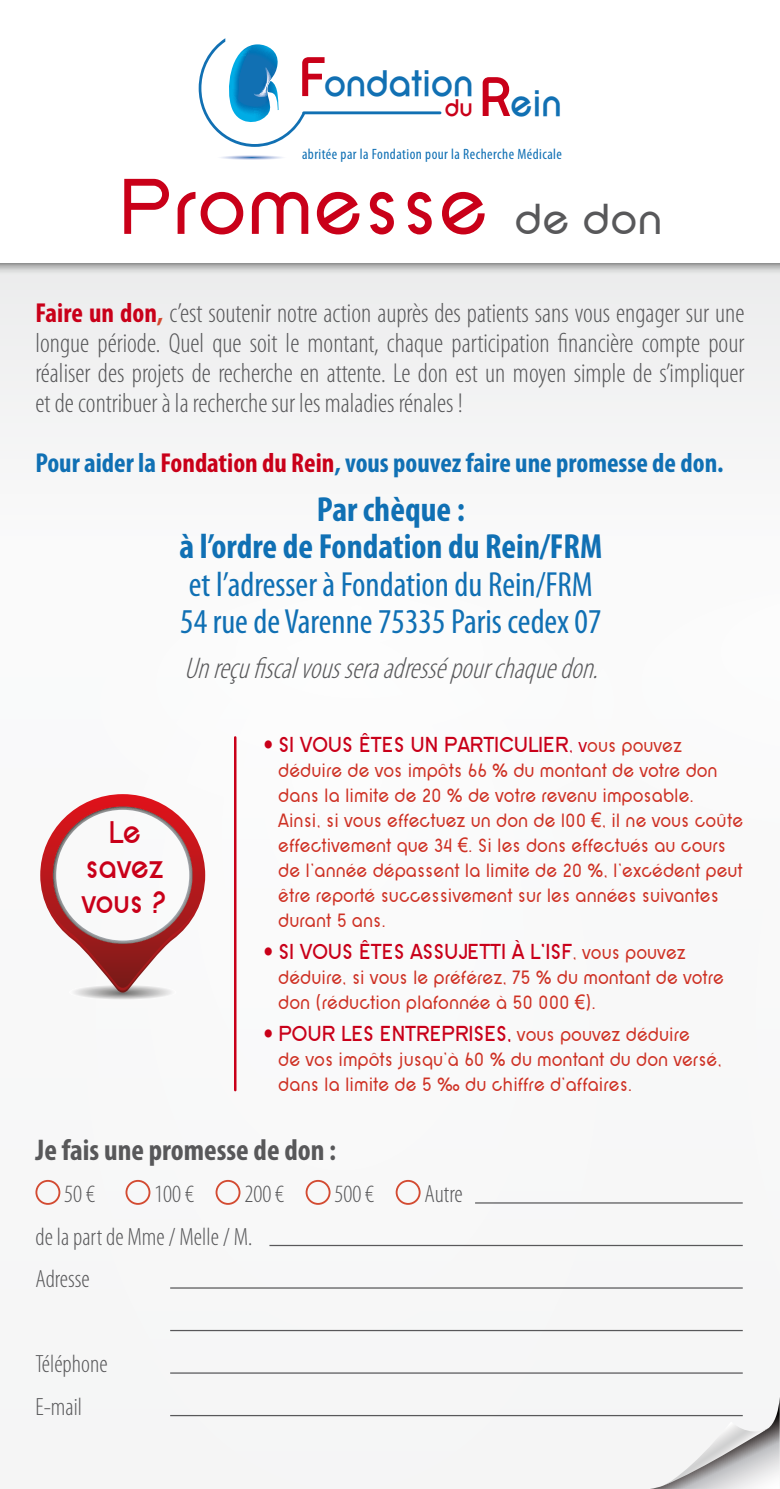
<style>
.page{position:relative;width:780px;height:1489px;background:#fff}
.page>*{position:absolute;margin:0;border:0;box-sizing:border-box;transform-origin:0 0}
.t1{font:82.5px "SF New Republic";color:#c90019}
.t2{font:700 38.25px "SF New Republic";color:#1170b3;scale:.95 1}
.t3{font:condensed 35px/37.5px "Myriad Pro";color:#1070b4}
.t4{font:700 condensed 35px/37.5px "Myriad Pro";color:#1070b4;text-align:center}
.t5{font:700 32.5px/35px "SF New Republic";color:#c90019;text-align:center;scale:.9 1}
.t6{font:italic 300 condensed 30px "Myriad Pro";color:#58585a}
.t7{font:700 condensed 30px "Myriad Pro";color:#58585a}
.t8{font:300 condensed 27.5px/30px "Myriad Pro";color:#58585a;text-align:justify}
.t9{font:700 condensed 27.5px "Myriad Pro";color:#1070b4}
.t10{font:300 condensed 25px/42.5px "Myriad Pro";color:#58585a}
.t11{font:700 25px "SF New Republic";color:#c90019;scale:.95 1}
.t12{font:700 22.5px "SF New Republic";color:#c90019;scale:.9 1}
.t13{font:20px/25px "SF New Republic";color:#ce3124;scale:.9 1}
.t14{font:condensed 15px "Myriad Pro";letter-spacing:.03em;color:#1070b4}
.s1{font-family:"Asenine";font-weight:100;font-size:60.25px;color:#c90019}
.s2{font-family:"Asenine";font-weight:100;font-size:59.25px;color:#c90019}
.s3{font-size:45px;color:#58585a}
.s4{font-weight:700;color:#c90019}
.s5{font-weight:700;color:#d34b32}
.s6{color:#c90019}
.s7{font-weight:400;font-size:20px}
.s8{font-weight:400;font-size:20px;color:#ce3124}
.s9{font-family:"Arial"}
.s10{font-size:20px}
</style>
<div class="page">
<div style="left:0;top:244px;width:780px;height:1244px;background:#f8f9f9"></div>
<svg style="left:35px;top:907px;width:611px;height:510px"></svg>
<svg style="left:646px;top:1202px;width:134px;height:261px"></svg>
<svg style="left:0;top:262px;width:780px;height:12px"></svg>
<div style="left:0;top:0;width:780px;height:262px;background:#fff"></div>
<hr style="left:475px;top:1202px;width:267px;height:1px;background:#58585a">
<hr style="left:269px;top:1244px;width:473px;height:1px;background:#58585a">
<hr style="left:170px;top:1287px;width:572px;height:1px;background:#58585a">
<hr style="left:170px;top:1329px;width:572px;height:1px;background:#58585a">
<hr style="left:170px;top:1372px;width:572px;height:1px;background:#58585a">
<hr style="left:170px;top:1414px;width:572px;height:1px;background:#58585a">
<div style="left:35px;top:1179px;width:25px;height:25px;border:2px solid #d34b32;border-radius:50%"></div>
<div style="left:125px;top:1179px;width:25px;height:25px;border:2px solid #d34b32;border-radius:50%"></div>
<div style="left:215px;top:1179px;width:25px;height:25px;border:2px solid #d34b32;border-radius:50%"></div>
<div style="left:305px;top:1179px;width:25px;height:25px;border:2px solid #d34b32;border-radius:50%"></div>
<div style="left:395px;top:1179px;width:25px;height:25px;border:2px solid #d34b32;border-radius:50%"></div>
<svg style="left:649px;top:1396px;width:130px;height:92px"></svg>
<svg style="left:220px;top:155px;width:63px;height:5px"></svg>
<hr style="left:304px;top:111px;width:136px;height:3px;background:#1170b3">
<svg style="left:482px;top:77px;width:28px;height:39px"></svg>
<svg style="left:199px;top:38px;width:127px;height:109px"></svg>
<hr style="left:234px;top:737px;width:2px;height:353px;background:#c90019">
<div style="left:69px;top:984px;width:107px;height:15px;background:#f6f6f6;border-radius:50%"></div>
<div style="left:70px;top:984px;width:106px;height:15px;background:#f3f3f3;border-radius:50%"></div>
<div style="left:72px;top:985px;width:102px;height:14px;background:#efeeef;border-radius:50%"></div>
<div style="left:73px;top:985px;width:99px;height:14px;background:#f5f5f4;border-radius:50%"></div>
<div style="left:74px;top:985px;width:98px;height:14px;background:#ededed;border-radius:50%"></div>
<div style="left:74px;top:985px;width:97px;height:14px;background:#f1f1f1;border-radius:50%"></div>
<div style="left:75px;top:985px;width:96px;height:14px;background:#e1e1e1;border-radius:50%"></div>
<div style="left:78px;top:986px;width:89px;height:12px;background:#dedddd;border-radius:50%"></div>
<div style="left:79px;top:986px;width:88px;height:12px;background:#dcdbdb;border-radius:50%"></div>
<div style="left:80px;top:986px;width:85px;height:12px;background:#d8d8d8;border-radius:50%"></div>
<div style="left:81px;top:986px;width:84px;height:12px;background:#d6d6d6;border-radius:50%"></div>
<svg style="left:83px;top:986px;width:80px;height:12px"></svg>
<div style="left:83px;top:986px;width:79px;height:11px;background:#cbcbcb;border-radius:50%"></div>
<div style="left:85px;top:987px;width:76px;height:10px;background:#cacaca;border-radius:50%"></div>
<div style="left:86px;top:987px;width:73px;height:10px;background:#c6c6c6;border-radius:50%"></div>
<div style="left:87px;top:987px;width:72px;height:10px;background:#c4c4c4;border-radius:50%"></div>
<div style="left:88px;top:987px;width:69px;height:10px;background:#c0c0c0;border-radius:50%"></div>
<div style="left:91px;top:987px;width:63px;height:10px;background:#b7b6b6;border-radius:50%"></div>
<div style="left:92px;top:988px;width:61px;height:8px;background:#c0c0c0;border-radius:50%"></div>
<div style="left:93px;top:988px;width:60px;height:8px;background:#bfbebf;border-radius:50%"></div>
<div style="left:93px;top:988px;width:59px;height:8px;background:#b4b3b3;border-radius:50%"></div>
<div style="left:95px;top:988px;width:56px;height:8px;background:#afaead;border-radius:50%"></div>
<div style="left:99px;top:989px;width:47px;height:7px;background:#a3a2a1;border-radius:50%"></div>
<div style="left:102px;top:989px;width:42px;height:6px;background:#9e9d9d;border-radius:50%"></div>
<div style="left:104px;top:990px;width:37px;height:5px;background:#949392;border-radius:50%"></div>
<div style="left:105px;top:990px;width:35px;height:5px;background:#9f9e9d;border-radius:50%"></div>
<div style="left:107px;top:990px;width:32px;height:5px;background:#9a9a99;border-radius:50%"></div>
<div style="left:108px;top:990px;width:30px;height:5px;background:#8e8e8d;border-radius:50%"></div>
<hr style="left:108px;top:990px;width:29px;height:4px;background:#888786;border-radius:50%">
<hr style="left:111px;top:991px;width:23px;height:3px;background:#8e8e8d;border-radius:50%">
<hr style="left:113px;top:991px;width:19px;height:3px;background:#898987;border-radius:50%">
<hr style="left:115px;top:991px;width:15px;height:3px;background:#848482;border-radius:50%">
<svg style="left:40px;top:794px;width:165px;height:199px"></svg>
<h2 class="t2" style="left:303px;top:63px;width:181px"><span class="s1">F</span>ONDATION</h2>
<p class="t11" style="left:444px;top:94px;width:31px">DU</p>
<h2 class="t2" style="left:483px;top:83px;width:84px"><span class="s2">R</span>EIN</h2>
<p class="t14" style="left:302px;top:145px;width:261px">abritée par la Fondation pour la Recherche Médicale</p>
<h1 class="t1" style="left:117px;top:162px;width:546px">Promesse <span class="s3">de don</span></h1>
<p class="t8" style="left:35px;top:298px;width:710px"><span class="s4">Faire un don</span><span class="s5">,</span> c’est soutenir notre action auprès des patients sans vous engager sur une longue période. Quel que soit le montant, chaque participation financière compte pour réaliser des projets de recherche en attente. Le don est un moyen simple de s’impliquer et de contribuer à la recherche sur les maladies rénales !</p>
<h3 class="t9" style="left:35px;top:445px;width:689px">Pour aider la <span class="s6">Fondation du Rein</span>, vous pouvez faire une promesse de don.</h3>
<h3 class="t4" style="left:179px;top:489px;width:424px">Par chèque :<br>à l’ordre de Fondation du Rein/FRM</h3>
<h3 class="t3" style="left:180px;top:565px;width:422px">et l’adresser à Fondation du Rein/FRM<br>54 rue de Varenne 75335 Paris cedex 07</h3>
<h3 class="t6" style="left:184px;top:651px;width:424px">Unreçufiscalvousseraadressépourchaquedon.</h3>
<h3 class="t5" style="left:82px;top:815px;width:97px">LE<br>SAVEZ<br>VOUS ?</h3>
<p class="t12" style="left:264px;top:732px;width:466px">• SI VOUS ÊTES UN PARTICULIER<span class="s7">, v</span><span class="s8">ous pouvez</span></p>
<p class="t13" style="left:278px;top:758px;width:518px">déduire de vos impôts 66 % du montant de votre don dans la limite de 20 % de votre revenu imposable.<br>Ainsi, si vous effectuez un don de 100 <span class="s9">€</span>, il ne vous coûte effectivement que 34 <span class="s9">€</span>. Si les dons effectués au cours de l’année dépassent la limite de 20 %, l’excédent peut être reporté successivement sur les années suivantes durant 5 ans.</p>
<p class="t12" style="left:264px;top:939px;width:470px">• SI VOUS ÊTES ASS UJETTI À L’ISF<span class="s8">, vous pouvez</span></p>
<p class="t13" style="left:278px;top:965px;width:496px">déduire, si vous le préférez, 75 % du montant de votre don (réduction plafonnée à 50 000 <span class="s9">€</span>).</p>
<p class="t12" style="left:264px;top:1021px;width:474px">• POUR LES ENTREPRISES <span class="s10">,</span> <span class="s8">vous pouvez déduire</span></p>
<p class="t13" style="left:278px;top:1047px;width:494px">de vos impôts jusqu’à 60 % du montant du don versé, dans la limite de 5 ‰ du chiffre d’affaires.</p>
<h3 class="t7" style="left:35px;top:1130px;width:302px">Je fais une promesse de don :</h3>
<p class="t10" style="left:64px;top:1173px;width:32px">50 €</p>
<p class="t10" style="left:154px;top:1173px;width:41px">100 €</p>
<p class="t10" style="left:244px;top:1173px;width:41px">200 €</p>
<p class="t10" style="left:334px;top:1173px;width:41px">500 €</p>
<p class="t10" style="left:424px;top:1173px;width:40px">Autre</p>
<p class="t10" style="left:35px;top:1215px;width:218px">de la part de Mme / Melle / M.<br>Adresse</p>
<p class="t10" style="left:35px;top:1343px;width:74px">Téléphone<br>E-mail</p>
</div>
